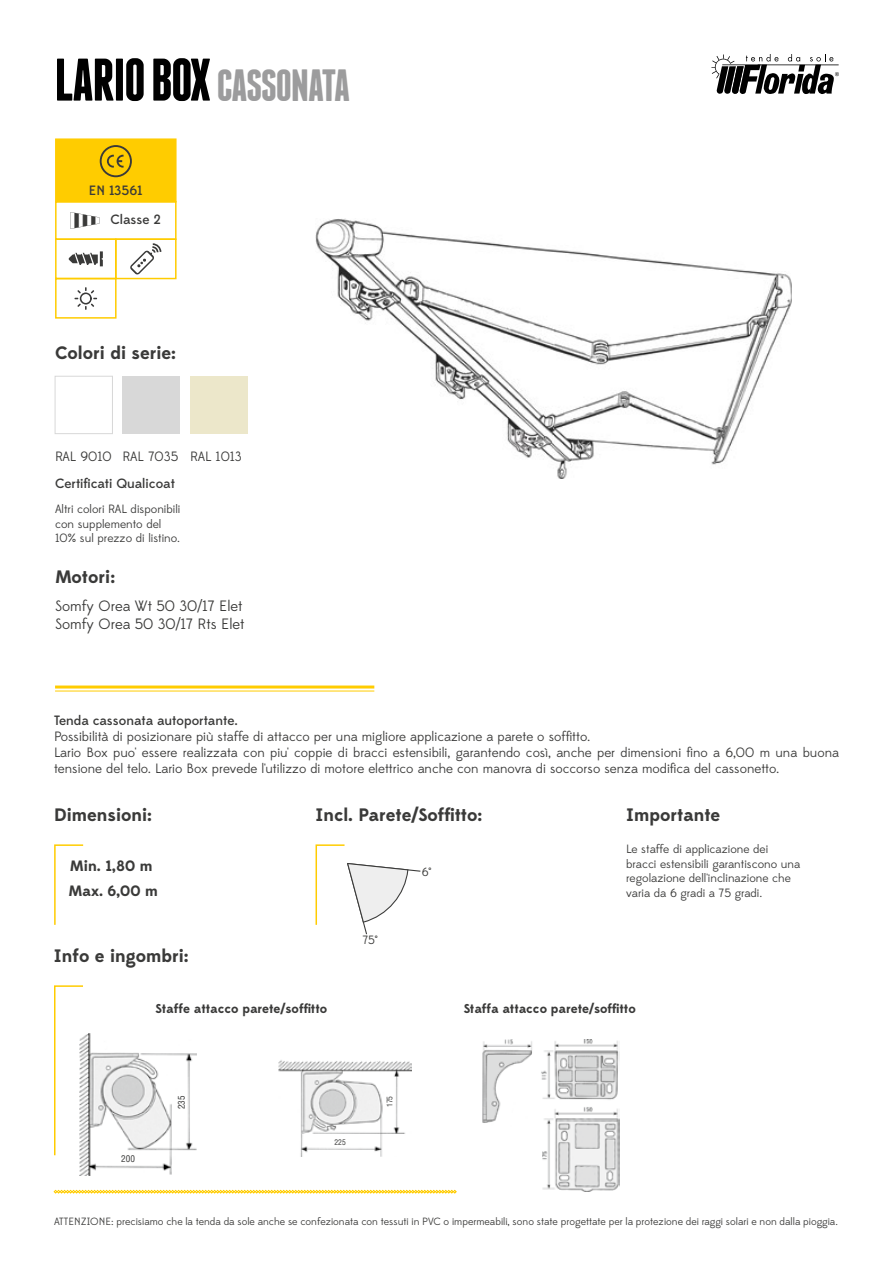
<style>
.page{position:relative;width:893px;height:1263px;background:#fff}
.page>*{position:absolute;margin:0;border:0;box-sizing:border-box;transform-origin:0 0}
.t1{font:700 45px "Franchise";letter-spacing:-.025em;color:#9c9c9d}
.t2{font:700 18px "Edmondsans";color:#3a3a39}
.t3{font:15px/18px "Edmondsans";color:#3a3a39}
.t4{font:700 15px "Edmondsans";color:#3a3a39}
.t5{font:13.5px/16.2px "Edmondsans";color:#3a3a39}
.t6{font:500 13.5px "Edmondsans";color:#3a3a39}
.t7{font:700 12.9px "Edmondsans";color:#3a3a39}
.t8{font:12px/14.4px "Edmondsans";color:#3a3a39}
.t9{font:10.5px "Edmondsans";color:#3a3a39}
.t10{font:condensed 9.15px "Helvetica LT Std";color:#3a3a39}
.t11{font:condensed 7.65px "Helvetica LT Std";color:#3a3a39}
.s1{font-size:60px;color:#000}
</style>
<div class="page">
<svg style="left:54px;top:1190px;width:403px;height:3px"></svg>
<div style="left:55px;top:138px;width:122px;height:64px;background:#fc0;border:2px solid #fc0"></div>
<div style="left:55px;top:278px;width:62px;height:41px;border:2px solid #fc0"></div>
<div style="left:55px;top:238px;width:62px;height:41px;border:2px solid #fc0"></div>
<div style="left:55px;top:201px;width:122px;height:39px;border:2px solid #fc0"></div>
<div style="left:100px;top:145px;width:32px;height:32px;border:2px solid #3a3a39;border-radius:50%"></div>
<svg style="left:107px;top:155px;width:17px;height:13px"></svg>
<svg style="left:74px;top:287px;width:23px;height:23px"></svg>
<div style="left:55px;top:376px;width:58px;height:58px;border:1px solid #d8d8d8"></div>
<div style="left:123px;top:376px;width:57px;height:58px;background:#d8d8d8"></div>
<div style="left:190px;top:376px;width:58px;height:58px;background:#ece7ca"></div>
<hr style="left:55px;top:685px;width:319px;height:3px;background:#fc0">
<hr style="left:55px;top:690px;width:319px;height:1px;background:#fc0">
<svg style="left:70px;top:212px;width:30px;height:17px"></svg>
<div style="left:115px;top:238px;width:62px;height:41px;border:2px solid #fc0"></div>
<svg style="left:130px;top:243px;width:31px;height:32px"></svg>
<svg style="left:69px;top:251px;width:34px;height:15px"></svg>
<svg style="left:54px;top:844px;width:30px;height:81px"></svg>
<svg style="left:54px;top:985px;width:29px;height:171px"></svg>
<svg style="left:711px;top:54px;width:128px;height:40px"></svg>
<img style="left:315px;top:219px;width:477px;height:260px">
<svg style="left:315px;top:844px;width:105px;height:90px"></svg>
<img style="left:482px;top:1040px;width:137px;height:152px">
<img style="left:80px;top:1033px;width:117px;height:142px">
<img style="left:278px;top:1060px;width:133px;height:96px">
<h1 class="t1" style="left:54px;top:64px;width:298px"><span class="s1">LARIO BOX</span> CASSONATA</h1>
<p class="t6" style="left:89px;top:182px;width:55px">EN 13561</p>
<p class="t6" style="left:110px;top:212px;width:52px">Classe 2</p>
<h2 class="t2" style="left:55px;top:342px;width:123px">Colori di serie:</h2>
<p class="t5" style="left:55px;top:449px;width:188px">RAL 9010 RAL 7035 RAL 1013</p>
<p class="t6" style="left:55px;top:475px;width:121px">Certificati Qualicoat</p>
<p class="t8" style="left:55px;top:502px;width:127px">Altri colori RAL disponibili con supplemento del<br>10% sul prezzo di listino.</p>
<h2 class="t2" style="left:55px;top:565px;width:62px">Motori:</h2>
<p class="t3" style="left:55px;top:597px;width:191px">Somfy Orea Wt 50 30/17 Elet<br>Somfy Orea 50 30/17 Rts Elet</p>
<p class="t6" style="left:54px;top:712px;width:185px">Tenda cassonata autoportante.</p>
<p class="t5" style="left:54px;top:729px;width:786px">Possibilità di posizionare più staffe di attacco per una migliore applicazione a parete o soffitto.<br>Lario Box puo' essere realizzata con piu' coppie di bracci estensibili, garantendo così, anche per dimensioni fino a 6,00 m una buona tensione del telo. Lario Box prevede l'utilizzo di motore elettrico anche con manovra di soccorso senza modifica del cassonetto.</p>
<h2 class="t2" style="left:54px;top:804px;width:99px">Dimensioni:</h2>
<p class="t4" style="left:70px;top:856px;width:84px">Min. 1,80 m</p>
<p class="t4" style="left:69px;top:882px;width:91px">Max. 6,00 m</p>
<h2 class="t2" style="left:54px;top:945px;width:136px">Info e ingombri:</h2>
<h2 class="t2" style="left:315px;top:804px;width:168px">Incl. Parete/Soffitto:</h2>
<p class="t8" style="left:362px;top:933px;width:17px">75°</p>
<p class="t8" style="left:422px;top:865px;width:11px">6°</p>
<h2 class="t2" style="left:626px;top:804px;width:96px">Importante</h2>
<p class="t8" style="left:626px;top:843px;width:176px">Le staffe di applicazione dei bracci estensibili garantiscono una regolazione dell'inclinazione che varia da 6 gradi a 75 gradi.</p>
<p class="t7" style="left:156px;top:1001px;width:173px">Staffe attacco parete/soffitto</p>
<p class="t7" style="left:464px;top:1001px;width:174px">Staffa attacco parete/soffitto</p>
<p class="t10" style="left:121px;top:1153px;width:15px">200</p>
<p class="t10" style="left:176px;top:1109px;width:15px;rotate:-90deg">235</p>
<p class="t11" style="left:334px;top:1138px;width:13px">225</p>
<p class="t11" style="left:385px;top:1107px;width:13px;rotate:-90deg">175</p>
<p class="t9" style="left:54px;top:1215px;width:785px">ATTENZIONE: precisiamo che la tenda da sole anche se confezionata con tessuti in PVC o impermeabili, sono state progettate per la protezione dei raggi solari e non dalla pioggia.</p>
</div>
